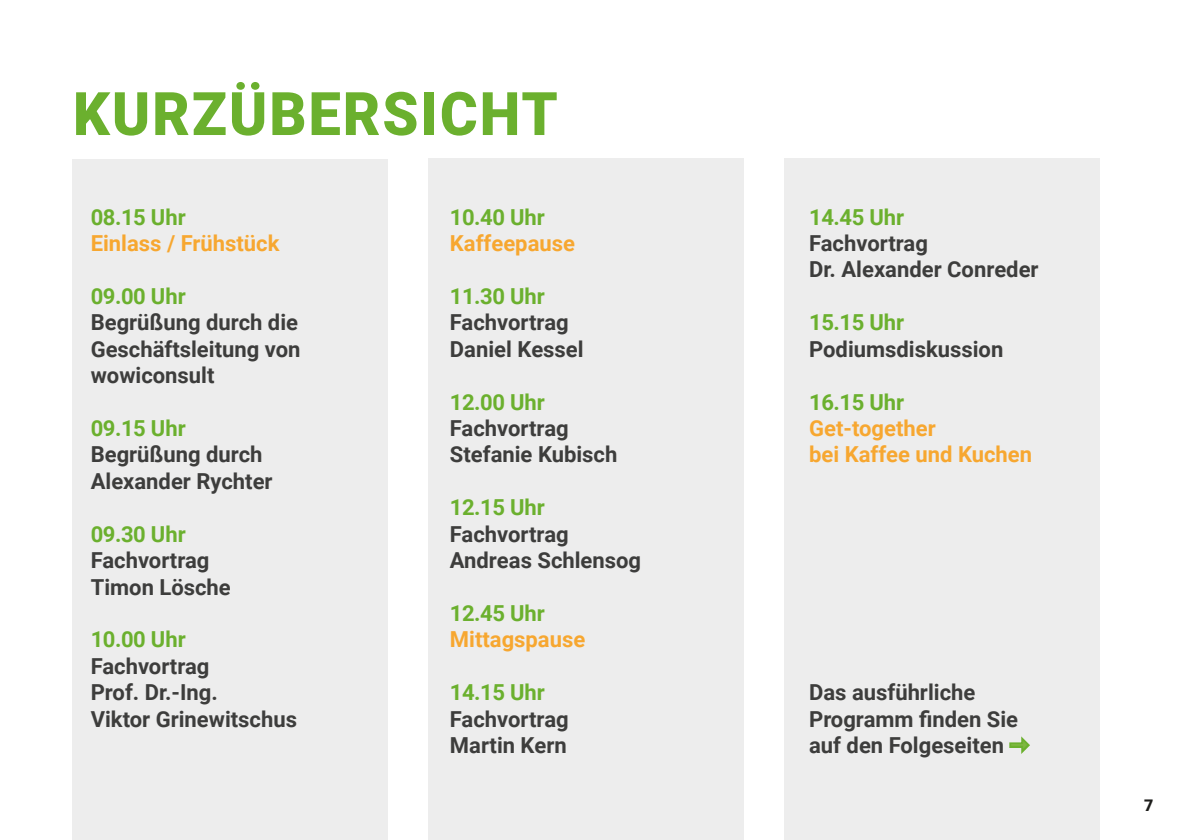
<style>
.page{position:relative;width:1191px;height:840px;background:#fff}
.page>*{position:absolute;margin:0;border:0;box-sizing:border-box;transform-origin:0 0}
.t1{font:900 60px "Roboto";letter-spacing:.035em;color:#6bb02e;scale:.96 1}
.t2{font:700 22px "Roboto";color:#3d3d3c}
.t3{font:700 22px "Roboto";letter-spacing:-.01em;color:#6bb02e}
.t4{font:700 22px "Roboto";color:#f7a730}
.t5{font:900 16px "Roboto";color:#1d1d1b}
</style>
<div class="page">
<div style="left:72px;top:159px;width:316px;height:680px;background:#ededed"></div>
<div style="left:428px;top:159px;width:316px;height:680px;background:#ededed"></div>
<div style="left:784px;top:158px;width:316px;height:681px;background:#ededed"></div>
<p class="t1" style="left:73px;top:72px;width:506px">KURZÜBERSICHT</p>
<p class="t3" style="left:91px;top:201px;width:97px">08.15 Uhr</p>
<p class="t4" style="left:91px;top:227px;width:190px">Einlass / Frühstück</p>
<p class="t3" style="left:91px;top:280px;width:97px">09.00 Uhr</p>
<p class="t2" style="left:91px;top:307px;width:209px">Begrüßung durch die</p>
<p class="t2" style="left:91px;top:333px;width:211px">Geschäftsleitung von</p>
<p class="t2" style="left:91px;top:359px;width:125px">wowiconsult</p>
<p class="t3" style="left:91px;top:412px;width:97px">09.15 Uhr</p>
<p class="t2" style="left:91px;top:439px;width:173px">Begrüßung durch</p>
<p class="t2" style="left:91px;top:465px;width:183px">Alexander Rychter</p>
<p class="t3" style="left:91px;top:518px;width:97px">09.30 Uhr</p>
<p class="t2" style="left:91px;top:544px;width:120px">Fachvortrag</p>
<p class="t2" style="left:91px;top:571px;width:142px">Timon Lösche</p>
<p class="t3" style="left:91px;top:623px;width:97px">10.00 Uhr</p>
<p class="t2" style="left:91px;top:650px;width:120px">Fachvortrag</p>
<p class="t2" style="left:91px;top:676px;width:129px">Prof. Dr.-Ing.</p>
<p class="t2" style="left:91px;top:703px;width:208px">Viktor Grinewitschus</p>
<p class="t3" style="left:450px;top:201px;width:97px">10.40 Uhr</p>
<p class="t4" style="left:450px;top:227px;width:127px">Kaffeepause</p>
<p class="t3" style="left:450px;top:280px;width:97px">11.30 Uhr</p>
<p class="t2" style="left:450px;top:307px;width:120px">Fachvortrag</p>
<p class="t2" style="left:450px;top:333px;width:135px">Daniel Kessel</p>
<p class="t3" style="left:450px;top:386px;width:97px">12.00 Uhr</p>
<p class="t2" style="left:450px;top:412px;width:120px">Fachvortrag</p>
<p class="t2" style="left:450px;top:439px;width:169px">Stefanie Kubisch</p>
<p class="t3" style="left:450px;top:491px;width:97px">12.15 Uhr</p>
<p class="t2" style="left:450px;top:518px;width:120px">Fachvortrag</p>
<p class="t2" style="left:450px;top:544px;width:193px">Andreas Schlensog</p>
<p class="t3" style="left:450px;top:597px;width:97px">12.45 Uhr</p>
<p class="t4" style="left:450px;top:623px;width:137px">Mittagspause</p>
<p class="t3" style="left:450px;top:676px;width:97px">14.15 Uhr</p>
<p class="t2" style="left:450px;top:703px;width:120px">Fachvortrag</p>
<p class="t2" style="left:450px;top:729px;width:118px">Martin Kern</p>
<p class="t3" style="left:809px;top:201px;width:97px">14.45 Uhr</p>
<p class="t2" style="left:809px;top:227px;width:120px">Fachvortrag</p>
<p class="t2" style="left:809px;top:254px;width:231px">Dr. Alexander Conreder</p>
<p class="t3" style="left:809px;top:307px;width:97px">15.15 Uhr</p>
<p class="t2" style="left:809px;top:333px;width:196px">Podiumsdiskussion</p>
<p class="t3" style="left:809px;top:386px;width:97px">16.15 Uhr</p>
<p class="t4" style="left:809px;top:412px;width:128px">Get-together</p>
<p class="t4" style="left:809px;top:439px;width:224px">bei Kaffee und Kuchen</p>
<p class="t2" style="left:809px;top:676px;width:168px">Das ausführliche</p>
<p class="t2" style="left:809px;top:703px;width:210px">Programm finden Sie</p>
<p class="t2" style="left:809px;top:729px;width:196px">auf den Folgeseiten</p>
<p class="t5" style="left:1144px;top:793px;width:11px">7</p>
</div>
